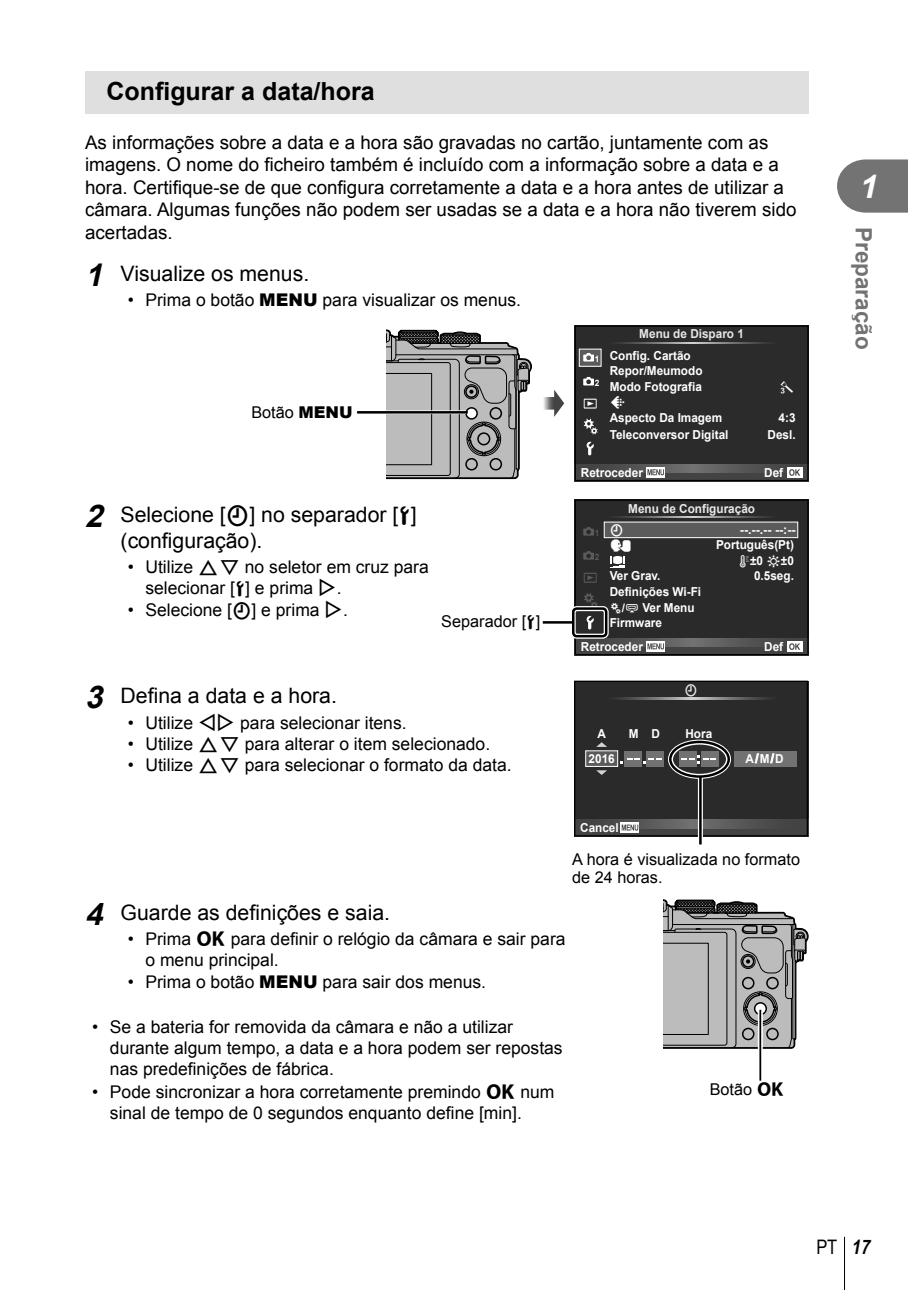
<style>
.page{position:relative;width:908px;height:1290px;background:#fff}
.page>*{position:absolute;margin:0;border:0;box-sizing:border-box;transform-origin:0 0}
.t1{font:italic 700 32.5px "Arial";color:#fff}
.t2{font:700 25px "Arial";color:#000}
.t3{font:700 22.5px "Arial";color:#737373}
.t4{font:21.25px/25.5px "Arial";color:#000}
.t5{font:20px "Arial Narrow";color:#000}
.t6{font:18.75px/22.5px "Arial";color:#000}
.t7{font:17.5px/21px "Arial";color:#000}
.t8{font:16.25px/18.8px "Arial";color:#000}
.t9{font:700 12.25px/15.5px "Arial";color:#fff;scale:.95 1}
.t10{font:700 12.25px "Arial";color:#eaeaea;scale:.95 1}
.t11{font:700 12.25px "Arial";color:#e6e6e6;scale:.95 1}
.t12{font:700 12.25px "Arial";color:#fff}
.t13{font:12.25px "Olymp 12";color:#fff}
.t14{font:12.25px "Olympus 3";color:#fff}
.t15{font:12.25px "olympus 25";color:#fff}
.t16{font:12.25px "olympus 15";color:#fff}
.t17{font:12.25px "olympus 25";color:#eaeaea;scale:.95 1}
.t18{font:700 8.75px "Arial";color:#fff;scale:.95 1}
.t19{font:700 8.75px "Arial";color:#5b5b5b;scale:.95 1}
.s1{font-weight:700;font-style:italic;font-size:31.25px}
.s2{font-weight:900}
.s3{font-family:"olympus 25"}
.s4{font-family:"OLYMP23"}
.s5{font-family:"olympus 15"}
.s6{font-family:"OLYMP23";font-weight:400}
.s7{font-weight:900;font-size:11.5px}
.s8{font-family:"olympus 25";font-weight:400;font-size:11.5px}
.s9{font-family:"Olymp 13";font-weight:400}
.s10{font-family:"Olymp"}
.s11{font-weight:700;font-style:italic}
</style>
<div class="page">
<hr style="left:843px;top:1237px;width:1px;height:53px;background:#000">
<svg style="left:837px;top:159px;width:70px;height:54px;background:#818181"></svg>
<div style="left:85px;top:71px;width:723px;height:42px;background:#dfdfdf"></div>
<svg style="left:386px;top:329px;width:145px;height:150px;background:#9c9c9c"></svg>
<svg style="left:386px;top:410px;width:80px;height:1px"></svg>
<hr style="left:357px;top:411px;width:110px;height:3px;background:#000">
<svg style="left:543px;top:390px;width:21px;height:27px"></svg>
<svg style="left:574px;top:325px;width:234px;height:156px;background:#333"></svg>
<svg style="left:574px;top:499px;width:234px;height:156px;background:#363636"></svg>
<div style="left:570px;top:606px;width:38px;height:33px;border:5px solid #fff;border-radius:4px"></div>
<hr style="left:542px;top:621px;width:31px;height:3px;background:#000">
<div style="left:571px;top:607px;width:36px;height:30px;border:2px solid #000;border-radius:4px"></div>
<svg style="left:574px;top:681px;width:233px;height:155px;background:#363636"></svg>
<div style="left:667px;top:739px;width:63px;height:40px;border:5px solid #fff;border-radius:50%"></div>
<svg style="left:697px;top:778px;width:5px;height:66px"></svg>
<div style="left:668px;top:741px;width:61px;height:37px;border:2px solid #000;border-radius:50%"></div>
<hr style="left:698px;top:777px;width:3px;height:67px;background:#000">
<svg style="left:663px;top:899px;width:145px;height:150px;background:#a1a1a1"></svg>
<svg style="left:757px;top:1008px;width:5px;height:73px"></svg>
<hr style="left:759px;top:1010px;width:1px;height:70px;background:#000">
<h2 class="t2" style="left:106px;top:78px;width:270px">Configurar a data/hora</h2>
<p class="t6" style="left:85px;top:131px;width:712px">As informações sobre a data e a hora são gravadas no cartão, juntamente com as imagens. O nome do ficheiro também é incluído com a informação sobre a data e a hora. Certifique-se de que configura corretamente a data e a hora antes de utilizar a câmara. Algumas funções não podem ser usadas se a data e a hora não tiverem sido acertadas.</p>
<p class="t4" style="left:85px;top:261px;width:226px"><span class="s1">1</span> Visualize os menus.</p>
<p class="t7" style="left:128px;top:290px;width:395px">• Prima o botão <span class="s2">MENU</span> para visualizar os menus.</p>
<p class="t8" style="left:251px;top:403px;width:103px">Botão <span class="s2">MENU</span></p>
<p class="t4" style="left:120px;top:502px;width:297px;text-indent:-35px"><span class="s1">2</span> Selecione [<span class="s3">X</span>] no separador [<span class="s4">d</span>] (configuração).</p>
<p class="t7" style="left:145px;top:556px;width:285px;text-indent:-18px">• Utilize <span class="s5">FG</span> no seletor em cruz para selecionar [<span class="s4">d</span>] e prima <span class="s5">I</span>.</p>
<p class="t7" style="left:128px;top:599px;width:222px">• Selecione [<span class="s3">X</span>] e prima <span class="s5">I</span>.</p>
<p class="t8" style="left:441px;top:612px;width:100px">Separador [<span class="s4">d</span>]</p>
<p class="t4" style="left:85px;top:683px;width:253px"><span class="s1">3</span> Defina a data e a hora.</p>
<p class="t7" style="left:128px;top:712px;width:280px">• Utilize <span class="s5">HI</span> para selecionar itens.</p>
<p class="t7" style="left:128px;top:734px;width:364px">• Utilize <span class="s5">FG</span> para alterar o item selecionado.</p>
<p class="t7" style="left:128px;top:755px;width:385px">• Utilize <span class="s5">FG</span> para selecionar o formato da data.</p>
<p class="t18" style="left:594px;top:354px;width:6px">1</p>
<p class="t18" style="left:594px;top:378px;width:6px">2</p>
<p class="t11" style="left:639px;top:327px;width:112px">Menu de Disparo 1</p>
<p class="t9" style="left:609px;top:347px;width:99px">Config. Cartão<br>Repor/Meumodo<br>Modo Fotografia</p>
<p class="t9" style="left:609px;top:410px;width:120px">Aspecto Da Imagem</p>
<p class="t14" style="left:609px;top:395px;width:17px">D</p>
<p class="t13" style="left:780px;top:379px;width:15px">j</p>
<p class="t9" style="left:778px;top:410px;width:19px">4:3</p>
<p class="t9" style="left:609px;top:427px;width:126px">Teleconversor Digital</p>
<p class="t9" style="left:767px;top:427px;width:31px">Desl.</p>
<p class="t9" style="left:580px;top:465px;width:67px">Retroceder</p>
<p class="t9" style="left:763px;top:465px;width:21px">Def</p>
<p class="t19" style="left:594px;top:528px;width:6px">1</p>
<p class="t19" style="left:594px;top:552px;width:6px">2</p>
<p class="t10" style="left:628px;top:501px;width:135px">Menu de Configuração</p>
<p class="t9" style="left:715px;top:537px;width:83px">Português(Pt)</p>
<p class="t9" style="left:753px;top:568px;width:43px">0.5seg.</p>
<p class="t9" style="left:609px;top:584px;width:98px">Definições Wi-Fi <span class="s6">c</span><span class="s7">/</span><span class="s8">#</span> Ver Menu<br>Firmware</p>
<p class="t15" style="left:609px;top:522px;width:15px">X</p>
<p class="t12" style="left:739px;top:522px;width:57px">--.--.-- --:--</p>
<p class="t16" style="left:609px;top:539px;width:24px">W</p>
<p class="t9" style="left:738px;top:553px;width:59px"><span class="s9">j</span>±0 <span class="s9">k</span>±0</p>
<p class="t9" style="left:609px;top:568px;width:55px">Ver Grav.</p>
<p class="t9" style="left:580px;top:639px;width:67px">Retroceder</p>
<p class="t9" style="left:763px;top:639px;width:21px">Def</p>
<p class="t17" style="left:684px;top:682px;width:15px">X</p>
<p class="t9" style="left:597px;top:726px;width:10px">A</p>
<p class="t9" style="left:628px;top:726px;width:34px">M D</p>
<p class="t9" style="left:685px;top:726px;width:30px">Hora</p>
<p class="t9" style="left:588px;top:751px;width:29px">2016</p>
<p class="t9" style="left:580px;top:820px;width:42px">Cancel</p>
<p class="t9" style="left:745px;top:751px;width:42px">A/M/D</p>
<p class="t8" style="left:572px;top:850px;width:229px">A hora é visualizada no formato de 24 horas.</p>
<p class="t4" style="left:85px;top:900px;width:306px"><span class="s1">4</span> Guarde as definições e saia.</p>
<p class="t7" style="left:145px;top:929px;width:421px;text-indent:-18px">• Prima <span class="s10">Z</span> para definir o relógio da câmara e sair para o menu principal.</p>
<p class="t7" style="left:128px;top:971px;width:360px">• Prima o botão <span class="s2">MENU</span> para sair dos menus.</p>
<p class="t7" style="left:110px;top:1016px;width:454px;text-indent:-18px">• Se a bateria for removida da câmara e não a utilizar durante algum tempo, a data e a hora podem ser repostas nas predefinições de fábrica.</p>
<p class="t7" style="left:110px;top:1081px;width:446px;text-indent:-18px">• Pode sincronizar a hora corretamente premindo <span class="s10">Z</span> num sinal de tempo de 0 segundos enquanto define [min].</p>
<p class="t8" style="left:709px;top:1080px;width:76px">Botão <span class="s10">Z</span></p>
<h1 class="t1" style="left:859px;top:168px;width:20px">1</h1>
<p class="t3" style="left:875px;top:227px;width:124px;rotate:90deg">Preparação</p>
<p class="t5" style="left:816px;top:1235px;width:59px">PT <span class="s11">17</span></p>
</div>
